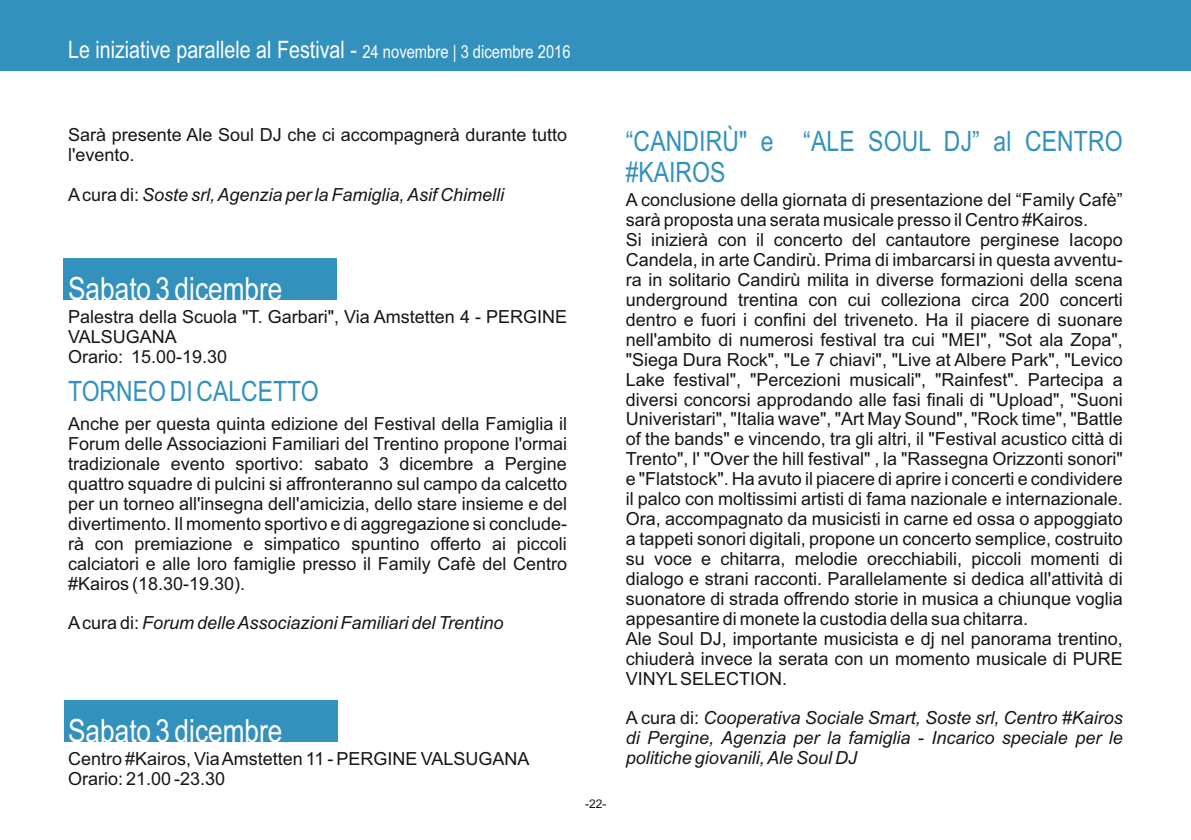
<style>
.page{position:relative;width:1191px;height:840px;background:#fff}
.page>*{position:absolute;margin:0;border:0;box-sizing:border-box;transform-origin:0 0}
.t1{font:32px "Arial Narrow";color:#fff}
.t2{font:28px/31.4px "Arial Narrow";color:#3391bd}
.t3{font:24px "Arial Narrow";color:#fff}
.t4{font:18px/20px "Arial";color:#151616}
.t5{font:italic 18px/20px "Arial";color:#151616;text-align:justify}
.t6{font:12px "Arial";color:#151616}
.s1{font-size:18px}
.s2{font-style:normal}
</style>
<div class="page">
<div style="left:64px;top:699px;width:273px;height:42px;background:#3391bd"></div>
<div style="left:64px;top:258px;width:273px;height:42px;background:#3391bd"></div>
<div style="left:0;top:0;width:1191px;height:70px;background:#3391bd"></div>
<h3 class="t3" style="left:68px;top:41px;width:504px">Le iniziative parallele al Festival - <span class="s1">24 novembre | 3 dicembre 2016</span></h3>
<p class="t4" style="left:68px;top:126px;width:500px">Sarà presente Ale Soul DJ che ci accompagnerà durante tutto l'evento.</p>
<p class="t5" style="left:68px;top:186px;width:437px"><span class="s2">A cura di:</span> Soste srl, Agenzia per la Famiglia, Asif Chimelli</p>
<h1 class="t1" style="left:68px;top:277px;width:216px">Sabato 3 dicembre</h1>
<p class="t4" style="left:68px;top:308px;width:500px">Palestra della Scuola "T. Garbari", Via Amstetten 4 - PERGINE<br>VALSUGANA<br>Orario: 15.00-19.30</p>
<h2 class="t2" style="left:68px;top:378px;width:252px">TORNEO DI CALCETTO</h2>
<p class="t4" style="left:68px;top:415px;width:500px;text-align:justify">Anche per questa quinta edizione del Festival della Famiglia il Forum delle Associazioni Familiari del Trentino propone l'ormai tradizionale evento sportivo: sabato 3 dicembre a Pergine quattro squadre di pulcini si affronteranno sul campo da calcetto per un torneo all'insegna dell'amicizia, dello stare insieme e del divertimento. Il momento sportivo e di aggregazione si conclude&shy;rà con premiazione e simpatico spuntino offerto ai piccoli calciatori e alle loro famiglie presso il Family Cafè del Centro #Kairos (18.30-19.30).</p>
<p class="t5" style="left:68px;top:614px;width:437px"><span class="s2">A cura di:</span> Forum delle Associazioni Familiari del Trentino</p>
<h1 class="t1" style="left:68px;top:718px;width:216px">Sabato 3 dicembre</h1>
<p class="t4" style="left:68px;top:749px;width:463px">Centro #Kairos, Via Amstetten 11 - PERGINE VALSUGANA<br>Orario: 21.00 -23.30</p>
<p class="t6" style="left:585px;top:798px;width:23px">-22-</p>
<h2 class="t2" style="left:626px;top:127px;width:498px">“CANDIRÙ" e “ALE SOUL DJ” al CENTRO #KAIROS</h2>
<p class="t4" style="left:626px;top:191px;width:498px">A conclusione della giornata di presentazione del “Family Cafè” sarà proposta una serata musicale presso il Centro #Kairos.<br>Si inizierà con il concerto del cantautore perginese Iacopo Candela, in arte Candirù. Prima di imbarcarsi in questa avventu&shy;ra in solitario Candirù milita in diverse formazioni della scena underground trentina con cui colleziona circa 200 concerti dentro e fuori i confini del triveneto. Ha il piacere di suonare nell'ambito di numerosi festival tra cui "MEI", "Sot ala Zopa", "Siega Dura Rock", "Le 7 chiavi", "Live at Albere Park", "Levico Lake festival", "Percezioni musicali", "Rainfest". Partecipa a diversi concorsi approdando alle fasi finali di "Upload", "Suoni Univeristari", "Italia wave", "Art May Sound", "Rock time", "Battle of the bands" e vincendo, tra gli altri, il "Festival acustico città di Trento", l' "Over the hill festival" , la "Rassegna Orizzonti sonori" e "Flatstock". Ha avuto il piacere di aprire i concerti e condividere il palco con moltissimi artisti di fama nazionale e internazionale.<br>Ora, accompagnato da musicisti in carne ed ossa o appoggiato a tappeti sonori digitali, propone un concerto semplice, costruito su voce e chitarra, melodie orecchiabili, piccoli momenti di dialogo e strani racconti. Parallelamente si dedica all'attività di suonatore di strada offrendo storie in musica a chiunque voglia appesantire di monete la custodia della sua chitarra.<br>Ale Soul DJ, importante musicista e dj nel panorama trentino, chiuderà invece la serata con un momento musicale di PURE VINYL SELECTION.</p>
<p class="t5" style="left:626px;top:709px;width:498px"><span class="s2">A cura di:</span> Cooperativa Sociale Smart, Soste srl, Centro #Kairos di Pergine, Agenzia per la famiglia - Incarico speciale per le politiche giovanili, Ale Soul DJ</p>
</div>
